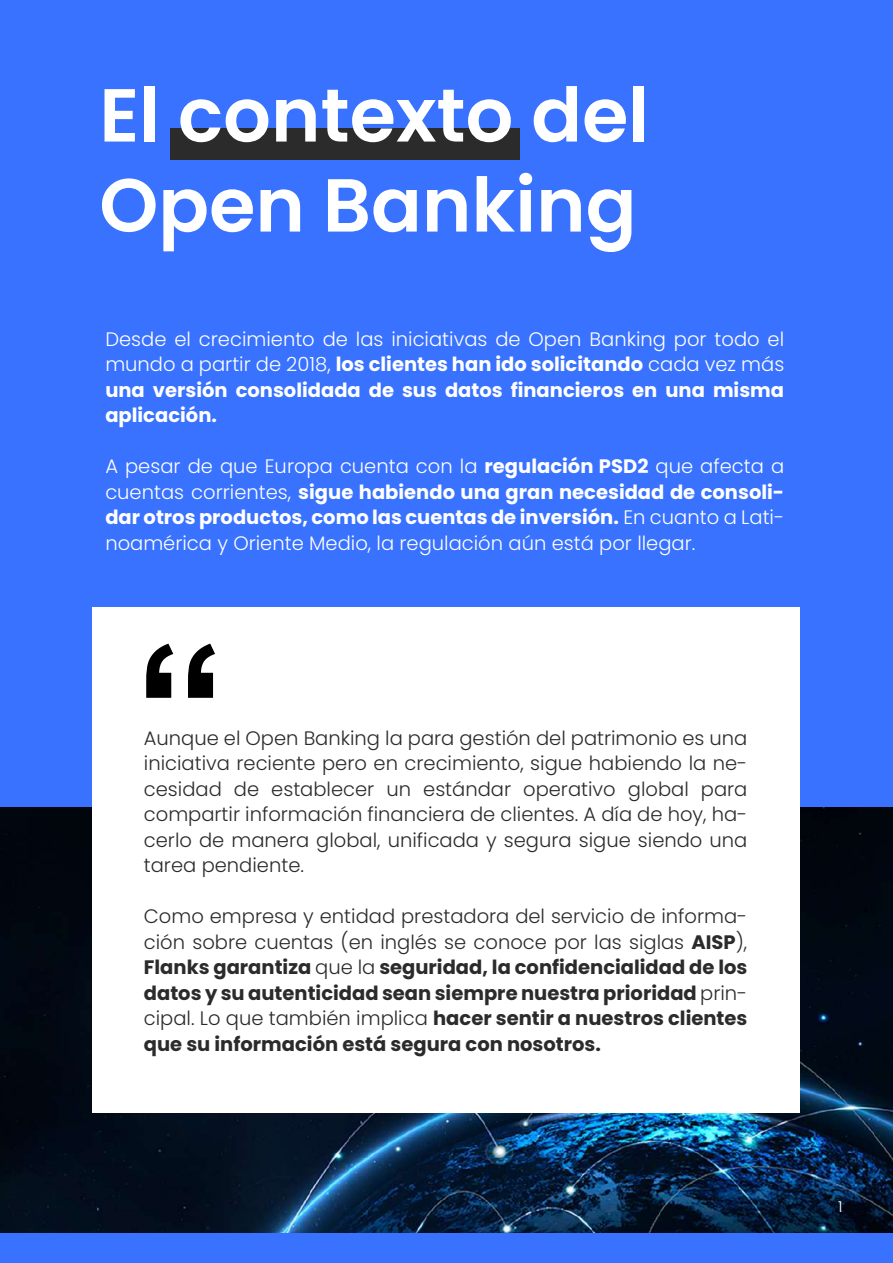
<style>
.page{position:relative;width:893px;height:1263px;background:#3972ff}
.page>*{position:absolute;margin:0;border:0;box-sizing:border-box;transform-origin:0 0}
.t1{font:600 75px/90px "Poppins";color:#fff}
.t2{font:700 19.5px/25.5px "Poppins";color:#2b2b2b;text-align:justify}
.t3{font:300 19.5px/25.5px "Poppins";color:#2b2b2b;text-align:justify}
.t4{font:300 19.5px/25.5px "Poppins";color:#fff;text-align:justify}
.t5{font:700 19.5px/25.5px "Poppins";color:#fff;text-align:justify}
.t6{font:300 15px "Poppins";color:#fff}
.s1{font-weight:300}
.s2{font-weight:700}
</style>
<div class="page">
<img style="left:0;top:807px;width:893px;height:426px">
<div style="left:92px;top:608px;width:707px;height:505px;background:#fff"></div>
<div style="left:170px;top:128px;width:350px;height:32px;background:#2b2b2b"></div>
<svg style="left:146px;top:644px;width:69px;height:54px"></svg>
<h1 class="t1" style="left:99px;top:71px;width:551px">El contexto del<br>Open Banking</h1>
<p class="t5" style="left:105px;top:326px;width:680px"><span class="s1">Desde el crecimiento de las iniciativas de Open Banking por todo el mundo a partir de 2018,</span> los clientes han ido solicitando <span class="s1">cada vez más </span>una versión consolidada de sus datos financieros en una misma aplicación.</p>
<p class="t4" style="left:105px;top:454px;width:680px">A pesar de que Europa cuenta con la <span class="s2">regulación PSD2</span> que afecta a cuentas corrientes, <span class="s2">sigue habiendo una gran necesidad de consoli&shy;dar otros productos, como las cuentas de inversión.</span> En cuanto a Lati&shy;noamérica y Oriente Medio, la regulación aún está por llegar.</p>
<p class="t3" style="left:144px;top:725px;width:605px">Aunque el Open Banking la para gestión del patrimonio es una iniciativa reciente pero en crecimiento, sigue habiendo la ne&shy;cesidad de establecer un estándar operativo global para compartir información financiera de clientes. A día de hoy, ha&shy;cerlo de manera global, unificada y segura sigue siendo una tarea pendiente.</p>
<p class="t2" style="left:144px;top:904px;width:605px"><span class="s1">Como empresa y entidad prestadora del servicio de informa&shy;ción sobre cuentas (en inglés se conoce por las siglas</span> AISP<span class="s1">), </span>Flanks garantiza <span class="s1">que la</span> seguridad, la confidencialidad de los datos y su autenticidad sean siempre nuestra prioridad <span class="s1">prin&shy;cipal. Lo que también implica</span> hacer sentir a nuestros clientes que su información está segura con nosotros.</p>
<p class="t6" style="left:838px;top:1198px;width:6px">1</p>
</div>
